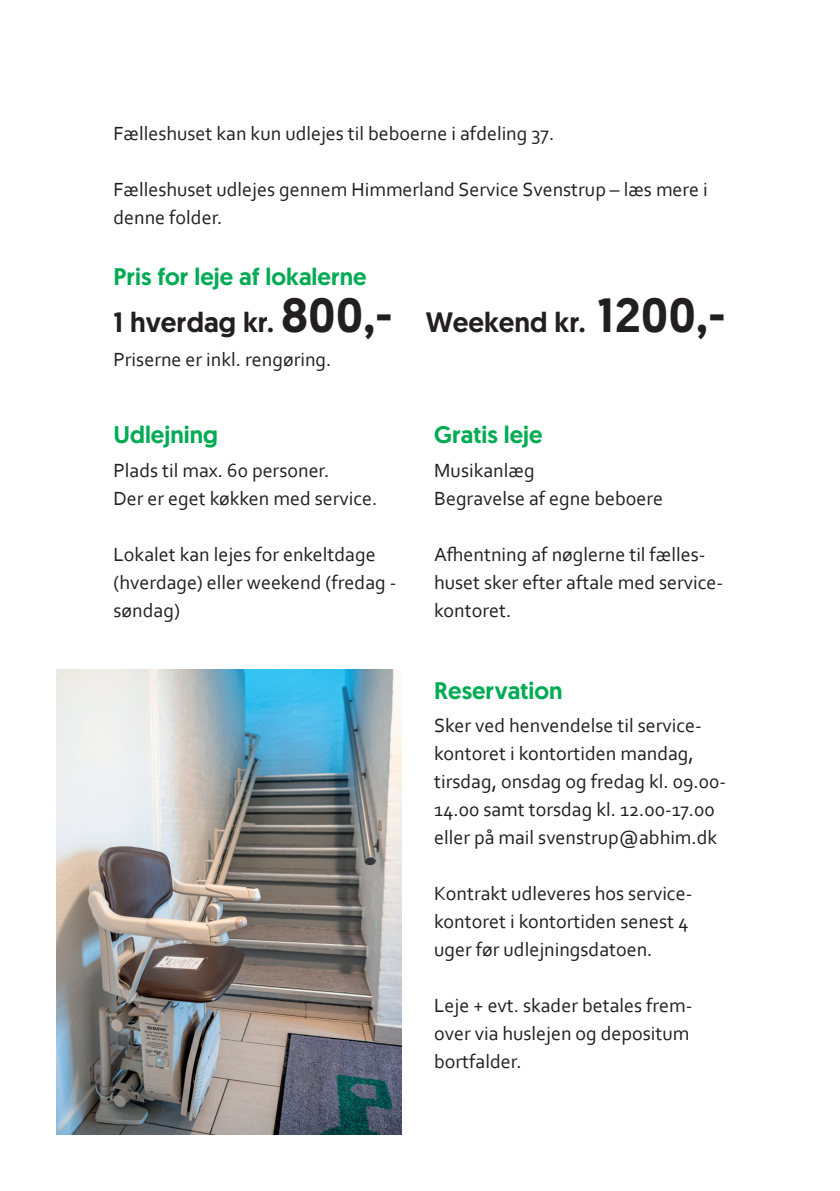
<style>
.page{position:relative;width:840px;height:1191px;background:#fff}
.page>*{position:absolute;margin:0;border:0;box-sizing:border-box;transform-origin:0 0}
.t1{font:500 28px "Geomanist";color:#231f20}
.t2{font:500 24px "Geomanist";color:#00ab54}
.t3{font:20px/28px "Corbel";color:#231f20}
.s1{font-size:48px}
</style>
<div class="page">
<img style="left:57px;top:669px;width:344px;height:465px">
<p class="t3" style="left:113px;top:118px;width:442px">Fælleshuset kan kun udlejes til beboerne i afdeling 37.</p>
<p class="t3" style="left:113px;top:174px;width:595px">Fælleshuset udlejes gennem Himmerland Service Svenstrup – læs mere i denne folder.</p>
<p class="t2" style="left:113px;top:260px;width:254px">Pris for leje af lokalerne</p>
<h1 class="t1" style="left:113px;top:303px;width:613px">1 hverdag kr. <span class="s1">800,-</span> Weekend kr. <span class="s1">1200,-</span></h1>
<p class="t3" style="left:113px;top:344px;width:219px">Priserne er inkl. rengøring.</p>
<p class="t2" style="left:113px;top:419px;width:106px">Udlejning</p>
<p class="t3" style="left:113px;top:456px;width:265px">Plads til max. 60 personer.<br>Der er eget køkken med service.</p>
<p class="t3" style="left:113px;top:540px;width:284px">Lokalet kan lejes for enkeltdage (hverdage) eller weekend (fredag - søndag)</p>
<p class="t2" style="left:434px;top:419px;width:110px">Gratis leje</p>
<p class="t3" style="left:434px;top:456px;width:230px">Musikanlæg<br>Begravelse af egne beboere</p>
<p class="t3" style="left:434px;top:540px;width:290px">Afhentning af nøglerne til fælles&shy;huset sker efter aftale med service&shy;kontoret.</p>
<p class="t2" style="left:434px;top:674px;width:130px">Reservation</p>
<p class="t3" style="left:434px;top:711px;width:293px">Sker ved henvendelse til service&shy;kontoret i kontortiden mandag, tirsdag, onsdag og fredag kl. 09.00- 14.00 samt torsdag kl. 12.00-17.00 eller på mail svenstrup@abhim.dk</p>
<p class="t3" style="left:434px;top:879px;width:259px">Kontrakt udleveres hos service&shy;kontoret i kontortiden senest 4 uger før udlejningsdatoen.</p>
<p class="t3" style="left:434px;top:991px;width:260px">Leje + evt. skader betales frem&shy;over via huslejen og depositum bortfalder.</p>
</div>
